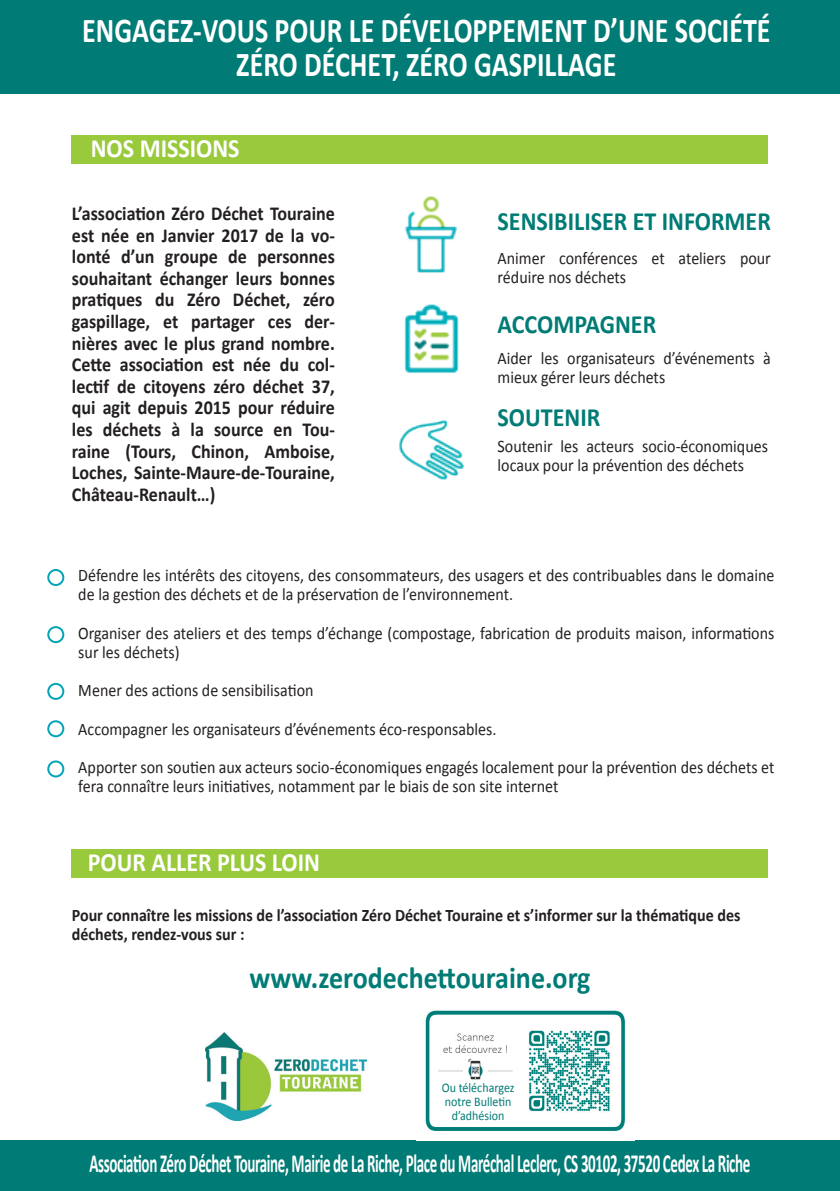
<style>
.page{position:relative;width:840px;height:1191px;background:#fff}
.page>*{position:absolute;margin:0;border:0;box-sizing:border-box;transform-origin:0 0}
.t1{font:700 35px/33.6px "Calibri";color:#fff;text-align:center;scale:.8 1}
.t2{font:700 30.8px "Calibri";color:#007b75;scale:.91 1}
.t3{font:700 26.4px "Calibri";color:#007b75;scale:.91 1}
.t4{font:700 26.4px "Calibri";color:#fff;scale:.91 1}
.t5{font:700 26.2px "Calibri";letter-spacing:-.025em;color:#fff;scale:.57 1}
.t6{font:700 19.8px/21.6px "Calibri";color:#231f20;text-align:justify;scale:.91 1}
.t7{font:17.6px/19.2px "Calibri";color:#231f20;scale:.91 1}
.t8{font:700 17.6px/19.2px "Calibri";color:#231f20;scale:.91 1}
.t9{font:13.2px/14.4px "Calibri";color:#007b75;text-align:center;scale:.91 1}
</style>
<div class="page">
<div style="left:0;top:0;width:839px;height:94px;background:#007b75"></div>
<div style="left:0;top:1141px;width:839px;height:50px;background:#007b75"></div>
<div style="left:72px;top:849px;width:695px;height:28px;background:#99ca3b"></div>
<img style="left:404px;top:304px;width:55px;height:69px">
<img style="left:404px;top:196px;width:54px;height:77px">
<div style="left:72px;top:135px;width:695px;height:28px;background:#99ca3b"></div>
<img style="left:399px;top:420px;width:65px;height:60px">
<div style="left:47px;top:569px;width:17px;height:17px;border:2px solid #03a5b4;border-radius:50%"></div>
<div style="left:47px;top:626px;width:17px;height:17px;border:2px solid #03a5b4;border-radius:50%"></div>
<div style="left:47px;top:683px;width:17px;height:17px;border:2px solid #03a5b4;border-radius:50%"></div>
<div style="left:47px;top:720px;width:17px;height:17px;border:2px solid #03a5b4;border-radius:50%"></div>
<div style="left:47px;top:760px;width:17px;height:17px;border:2px solid #03a5b4;border-radius:50%"></div>
<img style="left:205px;top:1033px;width:161px;height:87px">
<img style="left:425px;top:1010px;width:200px;height:121px">
<div style="left:437px;top:1082px;width:82px;height:43px;background:#fff"></div>
<h1 class="t1" style="left:82px;top:14px;width:861px">ENGAGEZ-VOUS POUR LE DÉVELOPPEMENT D’UNE SOCIÉTÉ<br>ZÉRO DÉCHET, ZÉRO GASPILLAGE</h1>
<h3 class="t4" style="left:91px;top:131px;width:165px">NOS MISSIONS</h3>
<p class="t6" style="left:72px;top:202px;width:290px">L’association Zéro Déchet Touraine est née en Janvier 2017 de la vo&shy;lonté d’un groupe de personnes souhaitant échanger leurs bonnes pratiques du Zéro Déchet, zéro gaspillage, et partager ces der&shy;nières avec le plus grand nombre.<br>Cette association est née du col&shy;lectif de citoyens zéro déchet 37, qui agit depuis 2015 pour réduire les déchets à la source en Tou&shy;raine (Tours, Chinon, Amboise, Loches, Sainte-Maure-de-Touraine, Château-Renault…)</p>
<h3 class="t3" style="left:497px;top:204px;width:301px">SENSIBILISER ET INFORMER</h3>
<p class="t7" style="left:497px;top:248px;width:301px">Animer conférences et ateliers pour réduire nos déchets</p>
<h3 class="t3" style="left:497px;top:307px;width:176px">ACCOMPAGNER</h3>
<p class="t7" style="left:497px;top:349px;width:301px">Aider les organisateurs d’événements à mieux gérer leurs déchets</p>
<h3 class="t3" style="left:497px;top:400px;width:114px">SOUTENIR</h3>
<p class="t7" style="left:497px;top:436px;width:298px">Soutenir les acteurs socio-économiques locaux pour la prévention des déchets</p>
<p class="t7" style="left:78px;top:565px;width:766px">Défendre les intérêts des citoyens, des consommateurs, des usagers et des contribuables dans le domaine de la gestion des déchets et de la préservation de l’environnement.</p>
<p class="t7" style="left:78px;top:623px;width:766px">Organiser des ateliers et des temps d’échange (compostage, fabrication de produits maison, informations sur les déchets)</p>
<p class="t7" style="left:78px;top:671px;width:766px;line-height:38.4px">Mener des actions de sensibilisation<br>Accompagner les organisateurs d’événements éco-responsables.<br>Apporter son soutien aux acteurs socio-économiques engagés localement pour la prévention des déchets et</p>
<p class="t7" style="left:78px;top:777px;width:529px">fera connaître leurs initiatives, notamment par le biais de son site internet</p>
<h3 class="t4" style="left:88px;top:845px;width:256px">POUR ALLER PLUS LOIN</h3>
<p class="t8" style="left:72px;top:905px;width:736px">Pour connaître les missions de l’association Zéro Déchet Touraine et s’informer sur la thématique des déchets, rendez-vous sur :</p>
<h2 class="t2" style="left:249px;top:957px;width:376px">www.zerodechettouraine.org</h2>
<p class="t9" style="left:441px;top:1080px;width:82px">Ou téléchargez notre Bulletin d’adhésion</p>
<h3 class="t5" style="left:89px;top:1146px;width:1160px">Association Zéro Déchet Touraine, Mairie de La Riche, Place du Maréchal Leclerc, CS 30102, 37520 Cedex La Riche</h3>
</div>
